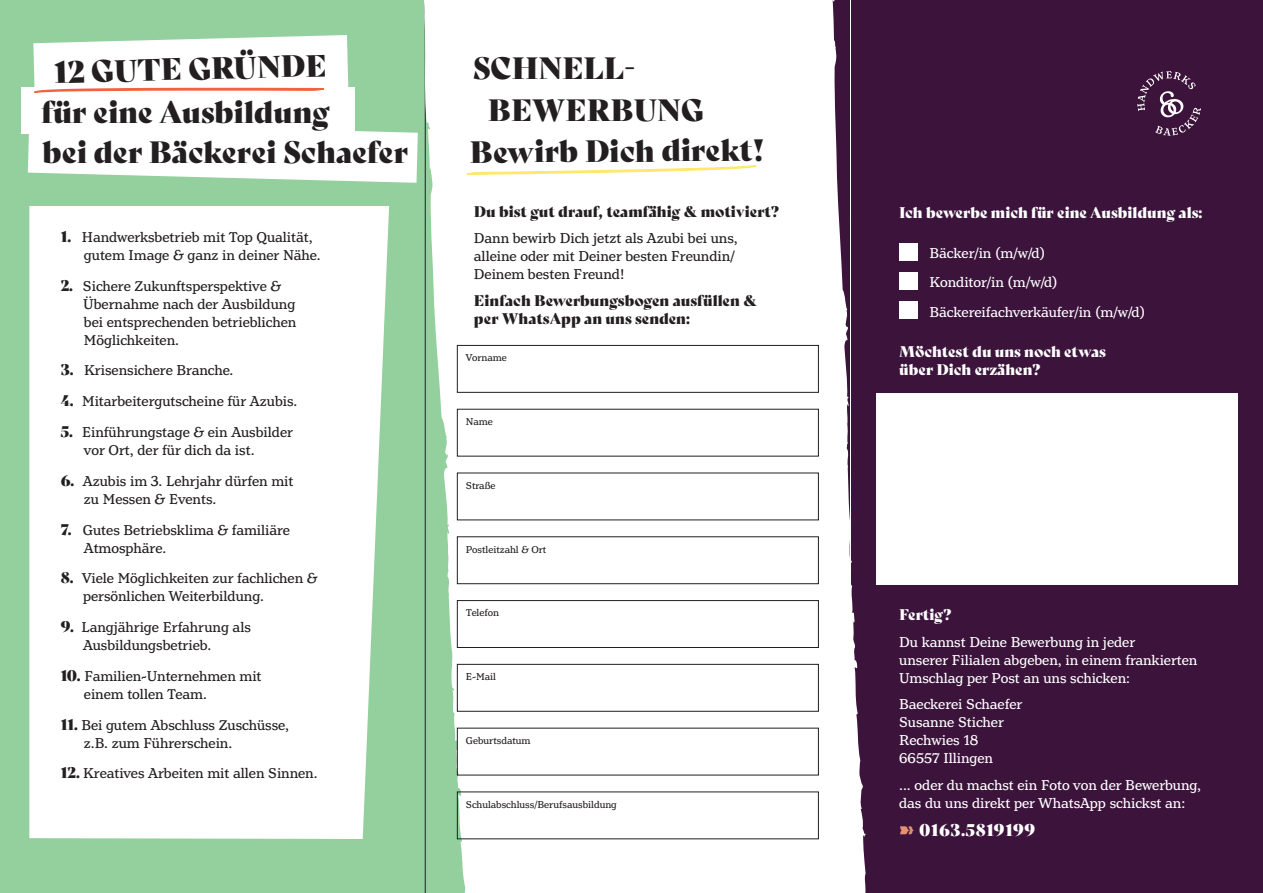
<style>
.page{position:relative;width:1263px;height:893px;background:#fff}
.page>*{position:absolute;margin:0;border:0;box-sizing:border-box;transform-origin:0 0}
.t1{font:30px "Bely Display";color:#231f20}
.t2{font:16.5px "Bely Display";letter-spacing:.04em;color:#fff}
.t3{font:15px/18px "Henriette";color:#231f20}
.t4{font:15px/18px "Henriette";color:#fff}
.t5{font:15px/18px "Bely Display";color:#231f20}
.t6{font:15px/18px "Bely Display";color:#fff}
.t7{font:10.5px "Henriette";color:#231f20}
.s1{font-family:"Bely Display"}
.s2{color:#e59273}
</style>
<div class="page">
<div style="left:881px;top:0;width:382px;height:893px;background:#3b133b"></div>
<div style="left:0;top:0;width:423px;height:893px;background:#94cf9e"></div>
<svg style="left:29px;top:206px;width:360px;height:633px"></svg>
<svg style="left:832px;top:0;width:49px;height:893px;fill:#3b133b"></svg>
<svg style="left:878px;top:859px;width:3px;height:6px"></svg>
<svg style="left:28px;top:123px;width:390px;height:60px"></svg>
<div style="left:21px;top:87px;width:334px;height:47px;background:#fff"></div>
<hr style="left:850px;top:0;width:1px;height:893px;background:#fff">
<svg style="left:33px;top:35px;width:315px;height:58px"></svg>
<svg style="left:423px;top:0;width:67px;height:893px"></svg>
<div style="left:876px;top:393px;width:361px;height:191px;background:#fff"></div>
<div style="left:457px;top:345px;width:362px;height:48px;border:1px solid #231f20"></div>
<div style="left:457px;top:537px;width:362px;height:47px;border:1px solid #231f20"></div>
<div style="left:457px;top:600px;width:362px;height:48px;border:1px solid #231f20"></div>
<div style="left:457px;top:664px;width:362px;height:47px;border:1px solid #231f20"></div>
<div style="left:899px;top:243px;width:19px;height:18px;background:#fff"></div>
<div style="left:899px;top:301px;width:19px;height:17px;background:#fff"></div>
<div style="left:899px;top:272px;width:19px;height:18px;background:#fff"></div>
<svg style="left:1137px;top:71px;width:64px;height:65px;background:#563456"></svg>
<svg style="left:459px;top:38px;width:298px;height:142px"></svg>
<h1 class="t1" style="left:54px;top:47px;width:274px;rotate:-1deg">12 GUTE GRÜNDE</h1>
<h1 class="t1" style="left:41px;top:88px;width:290px">für eine Ausbildung</h1>
<h1 class="t1" style="left:43px;top:128px;width:367px">bei der Bäckerei Schaefer</h1>
<p class="t3" style="left:84px;top:228px;width:238px;text-indent:-23px"><span class="s1">1.</span> Handwerksbetrieb mit Top Qualität, gutem Image &amp; ganz in deiner Nähe.</p>
<p class="t3" style="left:83px;top:277px;width:215px;text-indent:-22px"><span class="s1">2.</span> Sichere Zukunftsperspektive &amp;<br>Übernahme nach der Ausbildung bei entsprechenden betrieblichen<br>Möglichkeiten.</p>
<p class="t3" style="left:61px;top:362px;width:174px"><span class="s1">3.</span> Krisensichere Branche.</p>
<p class="t3" style="left:61px;top:392px;width:238px"><span class="s1">4.</span> Mitarbeitergutscheine für Azubis.</p>
<p class="t3" style="left:84px;top:423px;width:211px;text-indent:-23px"><span class="s1">5.</span> Einführungstage &amp; ein Ausbilder vor Ort, der für dich da ist.</p>
<p class="t3" style="left:84px;top:472px;width:211px;text-indent:-23px"><span class="s1">6.</span> Azubis im 3. Lehrjahr dürfen mit zu Messen &amp; Events.</p>
<p class="t3" style="left:84px;top:521px;width:208px;text-indent:-23px"><span class="s1">7.</span> Gutes Betriebsklima &amp; familiäre<br>Atmosphäre.</p>
<p class="t3" style="left:83px;top:569px;width:236px;text-indent:-22px"><span class="s1">8.</span> Viele Möglichkeiten zur fachlichen &amp; persönlichen Weiterbildung.</p>
<p class="t3" style="left:83px;top:618px;width:169px;text-indent:-22px"><span class="s1">9.</span> Langjährige Erfahrung als<br>Ausbildungsbetrieb.</p>
<p class="t3" style="left:84px;top:667px;width:179px;text-indent:-23px"><span class="s1">10.</span> Familien-Unternehmen mit einem tollen Team.</p>
<p class="t3" style="left:84px;top:716px;width:207px;text-indent:-23px"><span class="s1">11.</span> Bei gutem Abschluss Zuschüsse, z.B. zum Führerschein.</p>
<p class="t3" style="left:61px;top:764px;width:258px"><span class="s1">12.</span> Kreatives Arbeiten mit allen Sinnen.</p>
<h1 class="t1" style="left:473px;top:44px;width:164px">SCHNELL-</h1>
<h1 class="t1" style="left:488px;top:86px;width:218px">BEWERBUNG</h1>
<h1 class="t1" style="left:470px;top:127px;width:297px">Bewirb Dich direkt!</h1>
<p class="t5" style="left:474px;top:201px;width:307px">Du bist gut drauf, teamfähig &amp; motiviert?</p>
<p class="t3" style="left:474px;top:229px;width:265px">Dann bewirb Dich jetzt als Azubi bei uns, alleine oder mit Deiner besten Freundin/<br>Deinem besten Freund!</p>
<p class="t5" style="left:474px;top:290px;width:285px">Einfach Bewerbungsbogen ausfüllen &amp; per WhatsApp an uns senden:</p>
<p class="t7" style="left:466px;top:352px;width:42px">Vorname</p>
<p class="t7" style="left:466px;top:415px;width:28px">Name</p>
<p class="t7" style="left:466px;top:479px;width:31px">Straße</p>
<p class="t7" style="left:466px;top:543px;width:82px">Postleitzahl &amp; Ort</p>
<p class="t7" style="left:466px;top:607px;width:35px">Telefon</p>
<p class="t7" style="left:466px;top:671px;width:32px">E-Mail</p>
<p class="t7" style="left:466px;top:734px;width:66px">Geburtsdatum</p>
<p class="t7" style="left:466px;top:798px;width:152px">Schulabschluss/Berufsausbildung</p>
<p class="t6" style="left:899px;top:202px;width:305px">Ich bewerbe mich für eine Ausbildung als:</p>
<p class="t4" style="left:929px;top:238px;width:217px;line-height:29.5px">Bäcker/in (m/w/d)<br>Konditor/in (m/w/d)<br>Bäckereifachverkäufer/in (m/w/d)</p>
<p class="t6" style="left:899px;top:341px;width:208px">Möchtest du uns noch etwas über Dich erzähen?</p>
<p class="t6" style="left:899px;top:604px;width:54px">Fertig?</p>
<p class="t4" style="left:899px;top:633px;width:300px">Du kannst Deine Bewerbung in jeder<br>unserer Filialen abgeben, in einem frankierten<br>Umschlag per Post an uns schicken:</p>
<p class="t4" style="left:899px;top:695px;width:125px">Baeckerei Schaefer<br>Susanne Sticher<br>Rechwies 18<br>66557 Illingen</p>
<p class="t4" style="left:899px;top:776px;width:303px">... oder du machst ein Foto von der Bewerbung, das du uns direkt per WhatsApp schickst an:</p>
<p class="t2" style="left:899px;top:817px;width:138px"><span class="s2">a</span> 0163.5819199</p>
</div>
